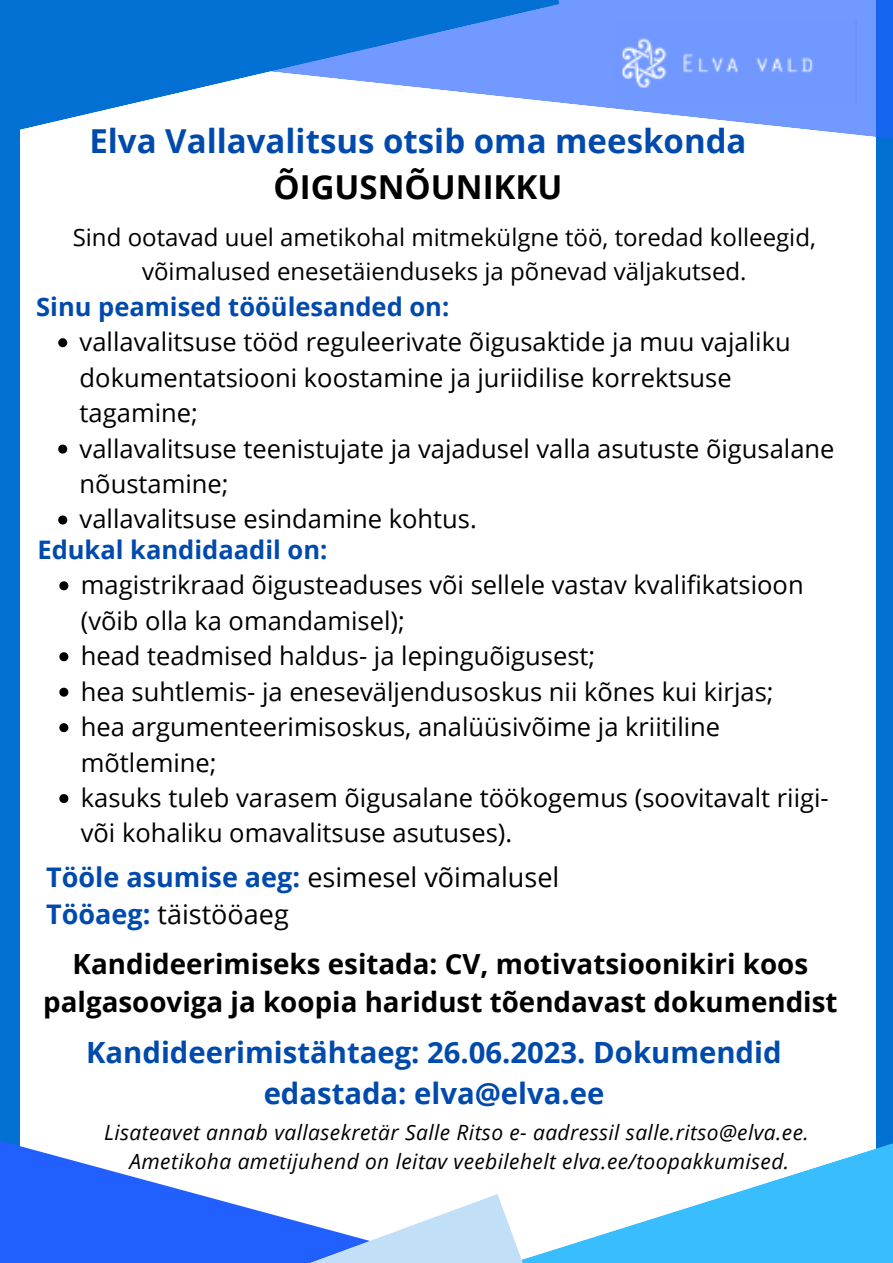
<style>
.page{position:relative;width:893px;height:1263px;background:#fff}
.page>*{position:absolute;margin:0;border:0;box-sizing:border-box;transform-origin:0 0}
.t1{font:700 33px "Open Sans";color:#004aad}
.t2{font:700 33px "Open Sans";color:#000}
.t3{font:700 29.25px/40.5px "Open Sans";color:#004aad;text-align:center}
.t4{font:700 27.75px/38.8px "Open Sans";color:#000;text-align:center}
.t5{font:27px "Open Sans";color:#000}
.t6{font:25.5px/35.5px "Open Sans";color:#000}
.t7{font:700 25.5px "Open Sans";color:#004aad}
.t8{font:24px/33.2px "Open Sans";color:#000;text-align:center}
.t9{font:italic 21px "Open Sans";letter-spacing:.02em;color:#000}
.s1{font-weight:700;color:#004aad}
</style>
<div class="page">
<div style="left:0;top:29px;width:20px;height:1234px;background:#0371d4"></div>
<div style="left:876px;top:0;width:17px;height:1263px;background:#0371d4"></div>
<svg style="left:559px;top:0;width:334px;height:139px;fill:#7199ff"></svg>
<svg style="left:0;top:0;width:559px;height:130px;fill:#0371d4"></svg>
<svg style="left:58px;top:338px;width:9px;height:9px"></svg>
<svg style="left:58px;top:445px;width:9px;height:9px"></svg>
<svg style="left:58px;top:515px;width:9px;height:9px"></svg>
<svg style="left:59px;top:581px;width:9px;height:9px"></svg>
<svg style="left:59px;top:652px;width:9px;height:9px"></svg>
<svg style="left:59px;top:688px;width:9px;height:9px"></svg>
<svg style="left:59px;top:723px;width:9px;height:9px"></svg>
<svg style="left:59px;top:794px;width:9px;height:9px"></svg>
<img style="left:614px;top:20px;width:242px;height:84px">
<svg style="left:667px;top:1143px;width:226px;height:120px;fill:#38bdff"></svg>
<svg style="left:0;top:1141px;width:197px;height:122px;fill:#215fff"></svg>
<svg style="left:36px;top:1194px;width:631px;height:69px"></svg>
<p class="t1" style="left:89px;top:118px;width:658px">Elva Vallavalitsus otsib oma meeskonda</p>
<p class="t2" style="left:273px;top:164px;width:290px">ÕIGUSNÕUNIKKU</p>
<p class="t8" style="left:73px;top:220px;width:744px">Sind ootavad uuel ametikohal mitmekülgne töö, toredad kolleegid, võimalused enesetäienduseks ja põnevad väljakutsed.</p>
<p class="t7" style="left:36px;top:288px;width:414px">Sinu peamised tööülesanded on:</p>
<p class="t6" style="left:80px;top:323px;width:712px">vallavalitsuse tööd reguleerivate õigusaktide ja muu vajaliku dokumentatsiooni koostamine ja juriidilise korrektsuse tagamine;</p>
<p class="t6" style="left:80px;top:430px;width:756px">vallavalitsuse teenistujate ja vajadusel valla asutuste õigusalane nõustamine;</p>
<p class="t6" style="left:80px;top:501px;width:399px">vallavalitsuse esindamine kohtus.</p>
<p class="t7" style="left:37px;top:531px;width:291px">Edukal kandidaadil on:</p>
<p class="t6" style="left:81px;top:567px;width:724px">magistrikraad õigusteaduses või sellele vastav kvalifikatsioon (võib olla ka omandamisel);</p>
<p class="t6" style="left:81px;top:637px;width:516px">head teadmised haldus- ja lepinguõigusest;</p>
<p class="t6" style="left:81px;top:673px;width:694px">hea suhtlemis- ja eneseväljendusoskus nii kõnes kui kirjas;</p>
<p class="t6" style="left:81px;top:708px;width:641px">hea argumenteerimisoskus, analüüsivõime ja kriitiline mõtlemine;</p>
<p class="t6" style="left:81px;top:779px;width:749px">kasuks tuleb varasem õigusalane töökogemus (soovitavalt riigi&shy;või kohaliku omavalitsuse asutuses).</p>
<p class="t5" style="left:46px;top:858px;width:515px"><span class="s1">Tööle asumise aeg:</span> esimesel võimalusel</p>
<p class="t5" style="left:46px;top:895px;width:244px"><span class="s1">Tööaeg:</span> täistööaeg</p>
<p class="t4" style="left:43px;top:943px;width:796px">Kandideerimiseks esitada: CV, motivatsioonikiri koos palgasooviga ja koopia haridust tõendavast dokumendist</p>
<p class="t3" style="left:86px;top:1031px;width:697px">Kandideerimistähtaeg: 26.06.2023. Dokumendid edastada: elva@elva.ee</p>
<p class="t9" style="left:104px;top:1117px;width:706px">Lisateavet annab vallasekretär Salle Ritso e- aadressil salle.ritso@elva.ee.</p>
<p class="t9" style="left:129px;top:1147px;width:661px">Ametikoha ametijuhend on leitav veebilehelt elva.ee/toopakkumised.</p>
</div>
